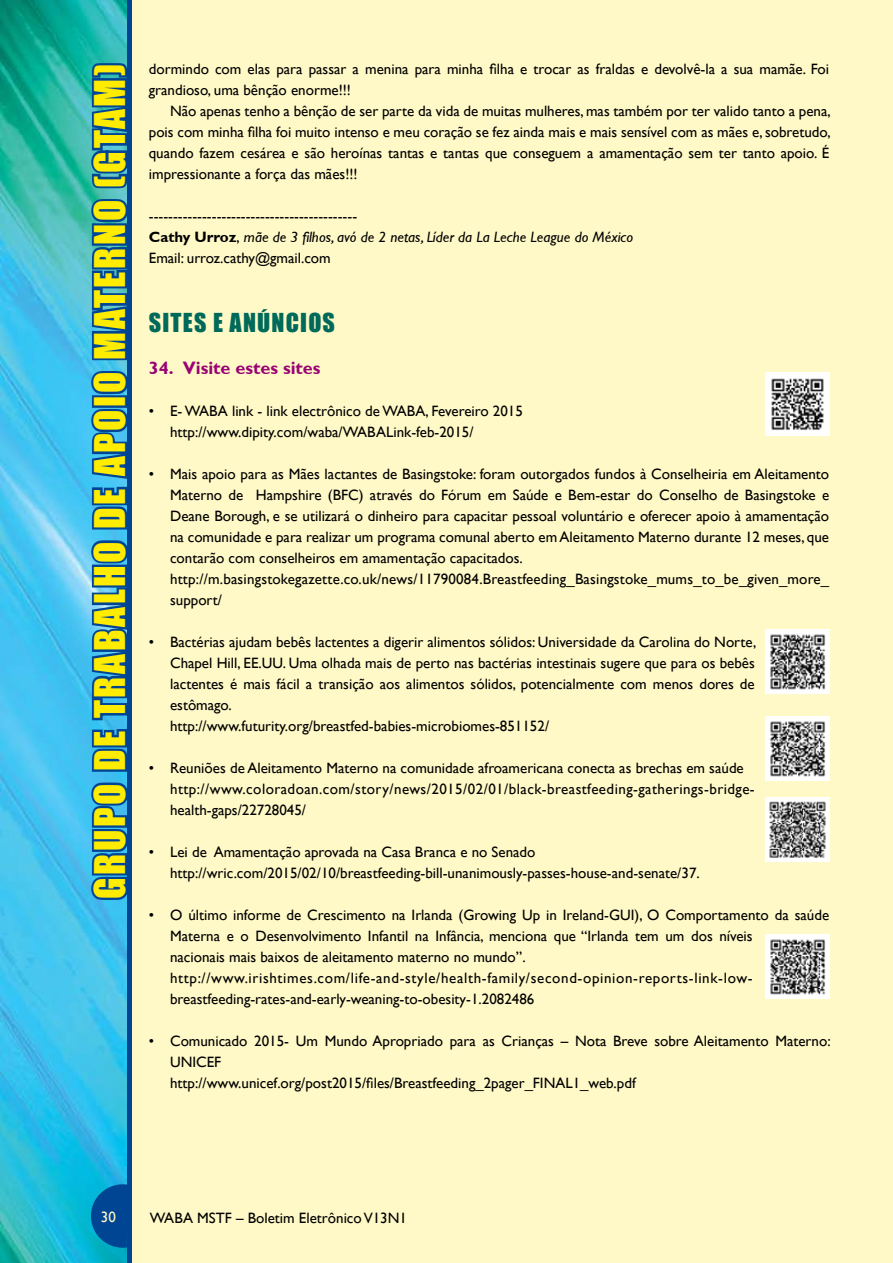
<style>
.page{position:relative;width:893px;height:1263px;background:#fff}
.page>*{position:absolute;margin:0;border:0;box-sizing:border-box;transform-origin:0 0}
.t1{font:39px "Impact";letter-spacing:.07em;color:#ffec00}
.t2{font:24px "Impact";letter-spacing:.05em;color:#006a5a}
.t3{font:700 18px "Gill Sans";color:#990274}
.t4{font:15px/21px "Gill Sans";color:#000}
.t5{font:15px "Gill Sans";color:#fff9c7}
.s1{font-weight:700}
.s2{font-style:italic}
</style>
<div class="page">
<img style="left:0;top:0;width:127px;height:1263px">
<div style="left:131px;top:0;width:762px;height:1263px;background:#fff9c7"></div>
<hr style="left:127px;top:0;width:4px;height:1263px;background:#004494">
<svg style="left:91px;top:1184px;width:36px;height:64px;background:#005a9f"></svg>
<svg style="left:37px;top:60px;width:95px;height:843px;background:#2e95c5"></svg>
<img style="left:765px;top:629px;width:64px;height:64px">
<img style="left:765px;top:716px;width:64px;height:64px">
<img style="left:765px;top:797px;width:64px;height:64px">
<img style="left:765px;top:934px;width:64px;height:64px">
<img style="left:765px;top:372px;width:64px;height:64px">
<h1 class="t1" style="left:79px;top:899px;width:837px;rotate:-90deg">Grupo de Trabalho de Apoio Materno (GTAM)</h1>
<p class="t4" style="left:149px;top:59px;width:682px">dormindo com elas para passar a menina para minha filha e trocar as fraldas e devolvê-la a sua mamãe. Foi grandioso, uma bênção enorme!!!</p>
<p class="t4" style="left:149px;top:101px;width:683px;text-align:justify;text-indent:21px">Não apenas tenho a bênção de ser parte da vida de muitas mulheres,mas também por ter valido tanto a pena, pois com minha filha foi muito intenso e meu coração se fez ainda mais e mais sensível com as mães e,sobretudo, quando fazem cesárea e são heroínas tantas e tantas que conseguem a amamentação sem ter tanto apoio. É impressionante a força das mães!!!</p>
<p class="t4" style="left:149px;top:206px;width:486px">-------------------------------------------<br><span class="s1">Cathy Urroz</span>, <span class="s2">mãe de 3 filhos, avó de 2 netas, Líder da La Leche League do México<br></span>Email: urroz.cathy@gmail.com</p>
<h2 class="t2" style="left:149px;top:304px;width:188px">SITES E ANÚNCIOS</h2>
<p class="t3" style="left:149px;top:357px;width:173px">34. Visite estes sites</p>
<p class="t4" style="left:170px;top:401px;width:354px;text-indent:-21px">• E-WABA link - link electrônico deWABA, Fevereiro 2015 http://www.dipity.com/waba/WABALink-feb-2015/</p>
<p class="t4" style="left:170px;top:464px;width:661px;text-indent:-21px">• Mais apoio para as Mães lactantes de Basingstoke: foram outorgados fundos à Conselheiria em Aleitamento Materno de Hampshire (BFC) através do Fórum em Saúde e Bem-estar do Conselho de Basingstoke e Deane Borough, e se utilizará o dinheiro para capacitar pessoal voluntário e oferecer apoio à amamentação na comunidade e para realizar um programa comunal aberto em Aleitamento Materno durante 12 meses, que contarão com conselheiros em amamentação capacitados. http://m.basingstokegazette.co.uk/news/11790084.Breastfeeding_Basingstoke_mums_to_be_given_more_ support/</p>
<p class="t4" style="left:170px;top:632px;width:588px;text-indent:-21px">• Bactérias ajudam bebês lactentes a digerir alimentos sólidos: Universidade da Carolina do Norte, Chapel Hill, EE.UU. Uma olhada mais de perto nas bactérias intestinais sugere que para os bebês lactentes é mais fácil a transição aos alimentos sólidos, potencialmente com menos dores de estômago.<br>http://www.futurity.org/breastfed-babies-microbiomes-851152/</p>
<p class="t4" style="left:170px;top:758px;width:586px;text-indent:-21px">• Reuniões de Aleitamento Materno na comunidade afroamericana conecta as brechas em saúde http://www.coloradoan.com/story/news/2015/02/01/black-breastfeeding-gatherings-bridge&shy;health-gaps/22728045/</p>
<p class="t4" style="left:170px;top:842px;width:531px;text-indent:-21px">• Lei de Amamentação aprovada na Casa Branca e no Senado http://wric.com/2015/02/10/breastfeeding-bill-unanimously-passes-house-and-senate/37.</p>
<p class="t4" style="left:170px;top:905px;width:661px;text-indent:-21px">• O último informe de Crescimento na Irlanda (Growing Up in Ireland-GUI), O Comportamento da saúde Materna e o Desenvolvimento Infantil na Infância, menciona que “Irlanda tem um dos níveis<br>nacionais mais baixos de aleitamento materno no mundo”. http://www.irishtimes.com/life-and-style/health-family/second-opinion-reports-link-low&shy;breastfeeding-rates-and-early-weaning-to-obesity-1.2082486</p>
<p class="t4" style="left:170px;top:1031px;width:662px;text-indent:-21px">• Comunicado 2015- Um Mundo Apropriado para as Crianças – Nota Breve sobre Aleitamento Materno:<br>UNICEF<br>http://www.unicef.org/post2015/files/Breastfeeding_2pager_FINAL1_web.pdf</p>
<p class="t5" style="left:101px;top:1208px;width:16px">30</p>
<p class="t4" style="left:150px;top:1207px;width:259px">WABA MSTF – Boletim Eletrônico V13N1</p>
</div>
